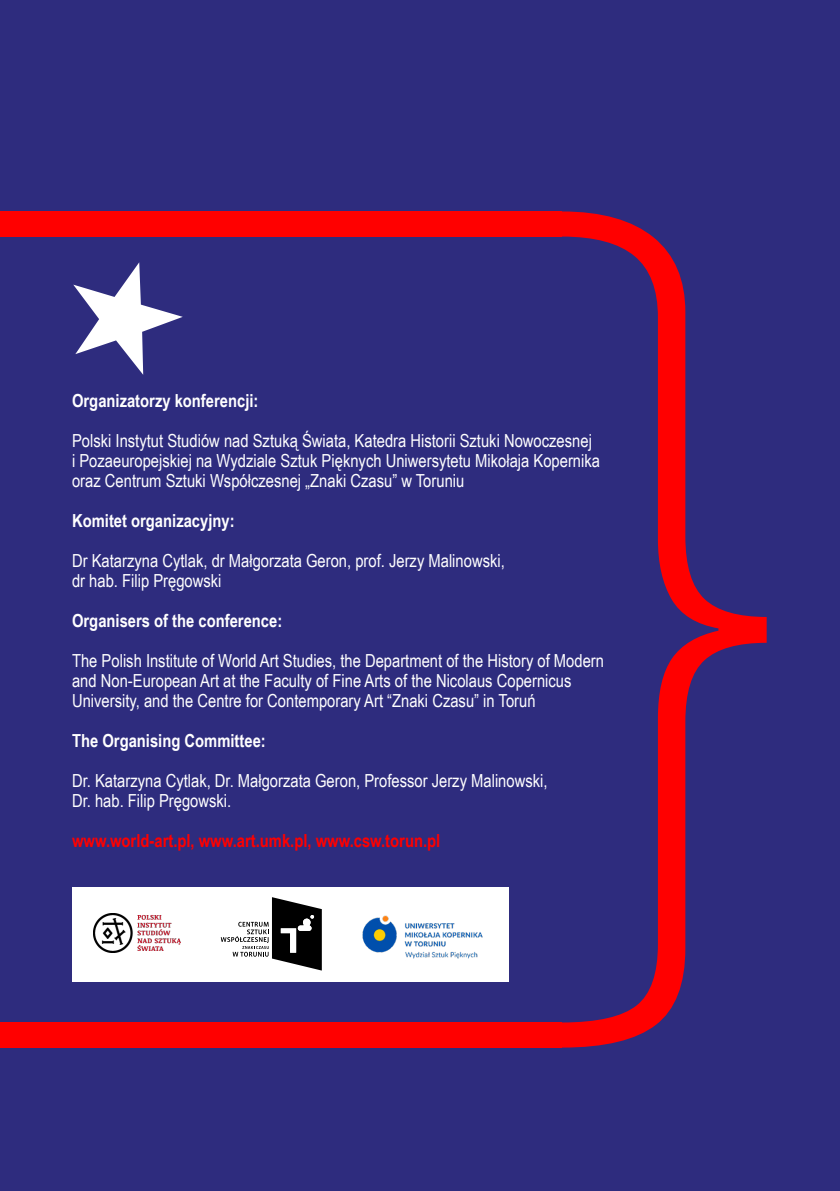
<style>
.page{position:relative;width:840px;height:1191px;background:#fff}
.page>*{position:absolute;margin:0;border:0;box-sizing:border-box;transform-origin:0 0}
.t1{font:18px/20px "Arial Narrow";color:#fff}
.t2{font:700 18px "Arial Narrow";color:#fff}
.t3{font:700 18px "Arial Narrow";color:#f00}
</style>
<div class="page">
<div style="left:0;top:0;width:839px;height:1191px;background:#2e2c7e"></div>
<div style="left:0;top:211px;width:561px;height:26px;background:#f00"></div>
<div style="left:0;top:1022px;width:561px;height:25px;background:#f00"></div>
<svg style="left:73px;top:262px;width:110px;height:113px"></svg>
<div style="left:72px;top:887px;width:436px;height:94px;background:#fff"></div>
<img style="left:362px;top:915px;width:121px;height:44px">
<img style="left:94px;top:913px;width:87px;height:39px">
<svg style="left:221px;top:897px;width:100px;height:73px"></svg>
<p class="t2" style="left:72px;top:387px;width:188px">Organizatorzy konferencji:</p>
<p class="t1" style="left:72px;top:430px;width:529px">Polski Instytut Studiów nad Sztuką Świata, Katedra Historii Sztuki Nowoczesnej<br>i Pozaeuropejskiej na Wydziale Sztuk Pięknych Uniwersytetu Mikołaja Kopernika oraz Centrum Sztuki Współczesnej „Znaki Czasu” w Toruniu</p>
<p class="t2" style="left:72px;top:507px;width:164px">Komitet organizacyjny:</p>
<p class="t1" style="left:72px;top:550px;width:434px">Dr Katarzyna Cytlak, dr Małgorzata Geron, prof. Jerzy Malinowski, dr hab. Filip Pręgowski</p>
<p class="t2" style="left:72px;top:607px;width:211px">Organisers of the conference:</p>
<p class="t1" style="left:72px;top:650px;width:533px">The Polish Institute of World Art Studies, the Department of the History of Modern and Non-European Art at the Faculty of Fine Arts of the Nicolaus Copernicus<br>University, and the Centre for Contemporary Art “Znaki Czasu” in Toruń</p>
<p class="t2" style="left:72px;top:727px;width:195px">The Organising Committee:</p>
<p class="t1" style="left:72px;top:770px;width:476px">Dr. Katarzyna Cytlak, Dr. Małgorzata Geron, Professor Jerzy Malinowski,<br>Dr. hab. Filip Pręgowski.</p>
<p class="t3" style="left:72px;top:827px;width:369px">www.world-art.pl, www.art.umk.pl, www.csw.torun.pl</p>
</div>
